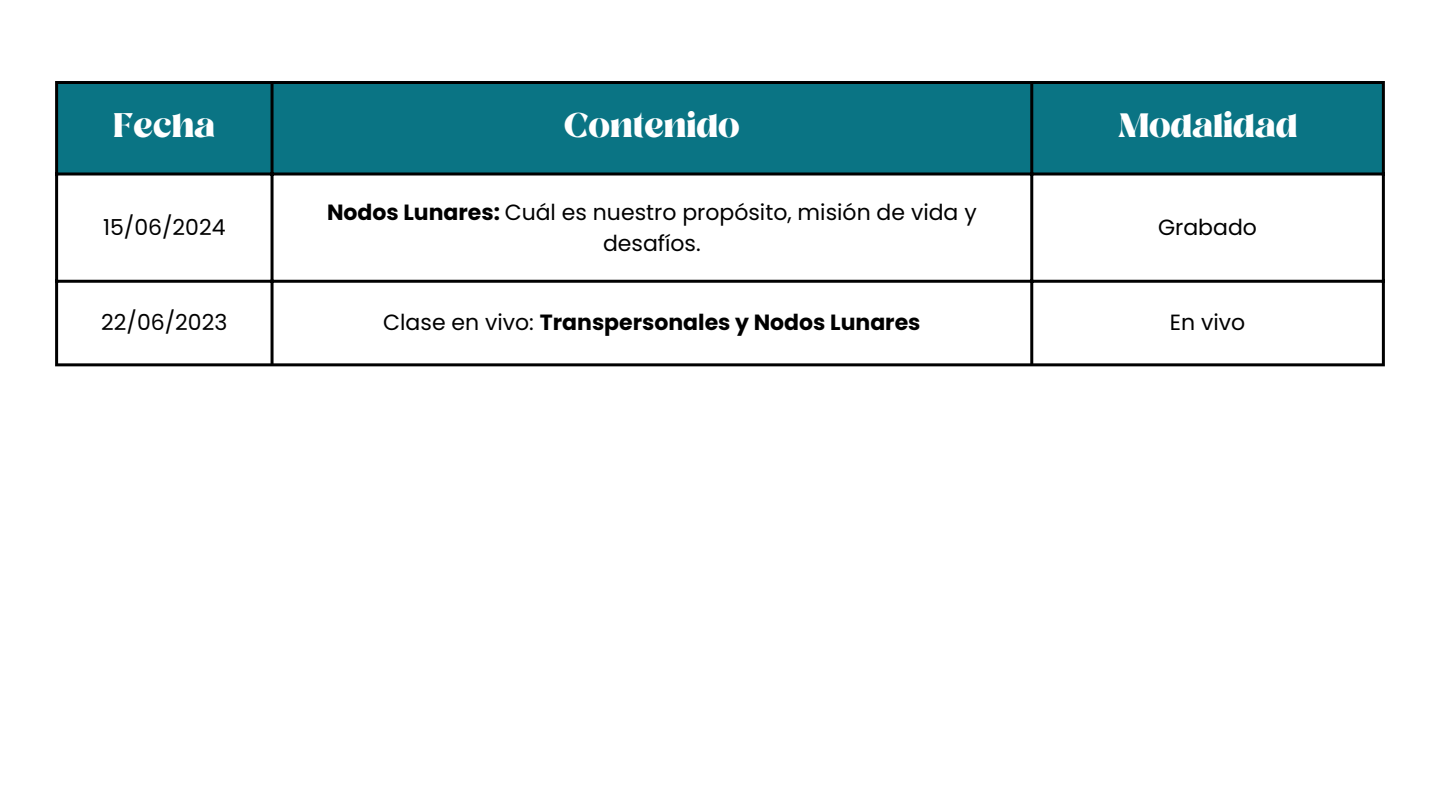
<style>
.page{position:relative;width:1440px;height:810px;background:#fff}
.page>*{position:absolute;margin:0;border:0;box-sizing:border-box;transform-origin:0 0}
.t1{font:700 34px "Losta Masta";color:#fff}
.t2{font:22px/30.8px "Poppins";color:#000;text-align:center}
.t3{font:700 22px "Poppins";color:#000}
.s1{font-weight:700}
.s2{font-weight:400}
</style>
<div class="page">
<div style="left:58px;top:84px;width:1324px;height:88px;background:#0a7484"></div>
<hr style="left:55px;top:84px;width:3px;height:279px;background:#000">
<hr style="left:271px;top:84px;width:3px;height:279px;background:#000">
<hr style="left:1030px;top:84px;width:3px;height:279px;background:#000">
<hr style="left:1382px;top:84px;width:3px;height:279px;background:#000">
<hr style="left:55px;top:81px;width:1330px;height:3px;background:#000">
<svg style="left:58px;top:172px;width:1324px;height:4px;background:#202d2f"></svg>
<hr style="left:55px;top:280px;width:1330px;height:3px;background:#000">
<hr style="left:55px;top:363px;width:1330px;height:3px;background:#000">
<p class="t1" style="left:114px;top:103px;width:103px">Fecha</p>
<p class="t1" style="left:564px;top:103px;width:177px">Contenido</p>
<p class="t1" style="left:1118px;top:103px;width:181px">Modalidad</p>
<p class="t2" style="left:103px;top:212px;width:124px">15/06/2024</p>
<p class="t2" style="left:327px;top:197px;width:651px"><span class="s1">Nodos Lunares:</span> Cuál es nuestro propósito, misión de vida y desafíos.</p>
<p class="t2" style="left:1158px;top:212px;width:100px">Grabado</p>
<p class="t2" style="left:101px;top:307px;width:128px">22/06/2023</p>
<p class="t3" style="left:383px;top:307px;width:539px"><span class="s2">Clase en vivo:</span> Transpersonales y Nodos Lunares</p>
<p class="t2" style="left:1170px;top:307px;width:77px">En vivo</p>
</div>
